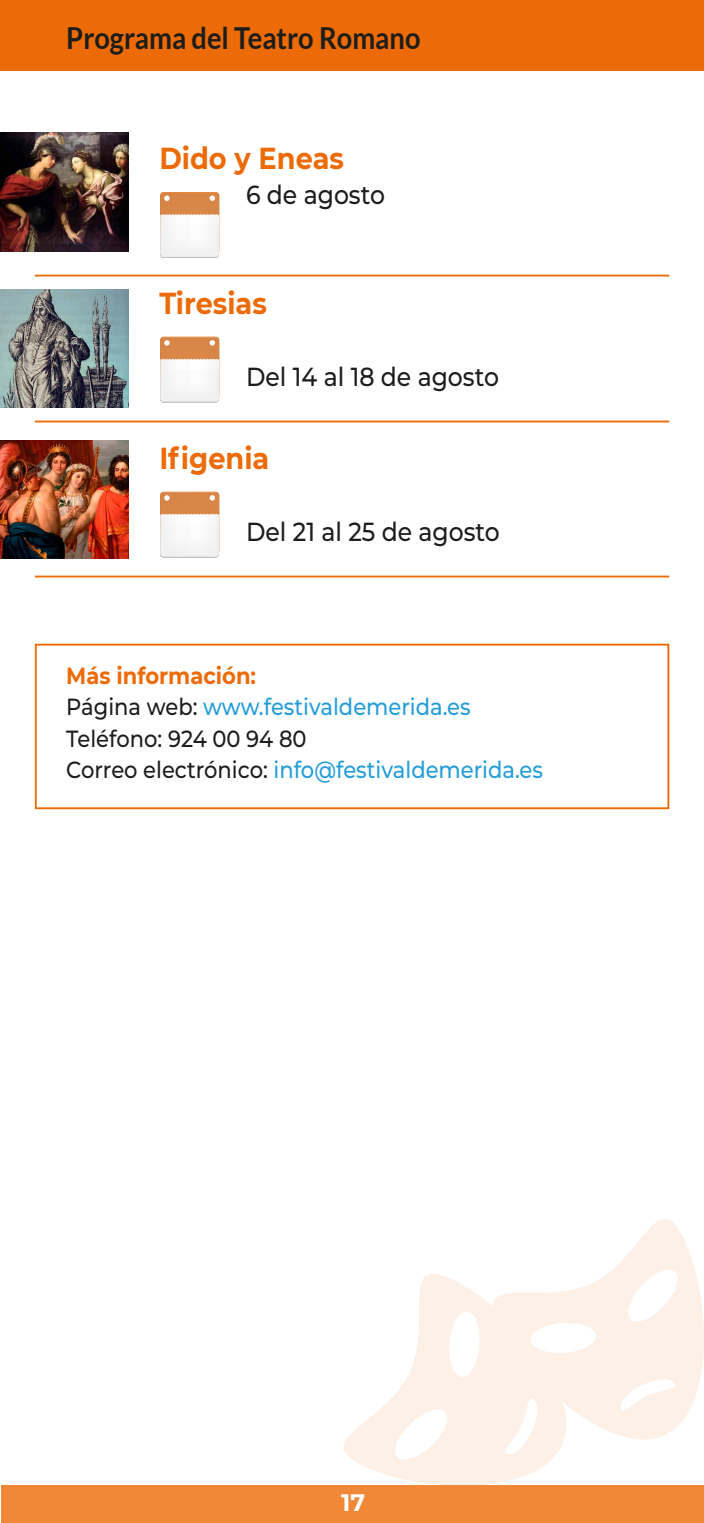
<style>
.page{position:relative;width:704px;height:1523px;background:#fff}
.page>*{position:absolute;margin:0;border:0;box-sizing:border-box;transform-origin:0 0}
.t1{font:700 30.25px "Montserrat";color:#ed6b06;scale:.9 1}
.t2{font:700 30.25px "Lato";color:#1d1d1b;scale:.9 1}
.t3{font:500 26.12px "Montserrat";color:#1d1d1b;scale:.9 1}
.t4{font:700 23.75px "Montserrat";color:#fff}
.t5{font:500 23.38px/31.2px "Montserrat";color:#259dd8;scale:.9 1}
.s1{font-weight:700;color:#ed6b06}
.s2{color:#1d1d1b}
</style>
<div class="page">
<div style="left:35px;top:644px;width:633px;height:165px;border:2px solid #ed6b06"></div>
<hr style="left:35px;top:275px;width:633px;height:1px;background:#ed6b06">
<hr style="left:35px;top:420px;width:633px;height:2px;background:#ed6b06">
<div style="left:0;top:0;width:703px;height:70px;background:#ed6b06"></div>
<svg style="left:160px;top:192px;width:59px;height:65px"></svg>
<svg style="left:160px;top:337px;width:59px;height:64px"></svg>
<svg style="left:585px;top:1219px;width:118px;height:221px;fill:#fdf0e6"></svg>
<svg style="left:344px;top:1274px;width:241px;height:211px;fill:#fdf0e6"></svg>
<hr style="left:35px;top:575px;width:633px;height:2px;background:#ed6b06">
<svg style="left:160px;top:492px;width:59px;height:64px"></svg>
<img style="left:0;top:133px;width:128px;height:118px">
<img style="left:0;top:289px;width:128px;height:118px">
<img style="left:0;top:441px;width:128px;height:118px">
<div style="left:1px;top:1485px;width:702px;height:37px;background:#f08837"></div>
<p class="t2" style="left:66px;top:21px;width:395px">Programa del Teatro Romano</p>
<p class="t1" style="left:159px;top:137px;width:206px">Dido y Eneas</p>
<p class="t3" style="left:246px;top:176px;width:156px">6 de agosto</p>
<p class="t1" style="left:159px;top:281px;width:121px">Tiresias</p>
<p class="t3" style="left:246px;top:358px;width:282px">Del 14 al 18 de agosto</p>
<p class="t1" style="left:159px;top:436px;width:124px">Ifigenia</p>
<p class="t3" style="left:246px;top:513px;width:283px">Del 21 al 25 de agosto</p>
<p class="t5" style="left:66px;top:659px;width:531px"><span class="s1">Más información:<br></span><span class="s2">Página web:</span> www.festivaldemerida.es<br><span class="s2">Teléfono: 924 00 94 80<br>Correo electrónico:</span> info@festivaldemerida.es</p>
<p class="t4" style="left:341px;top:1485px;width:26px">17</p>
<p class="t4" style="left:339px;top:1489px;width:26px">19</p>
</div>
